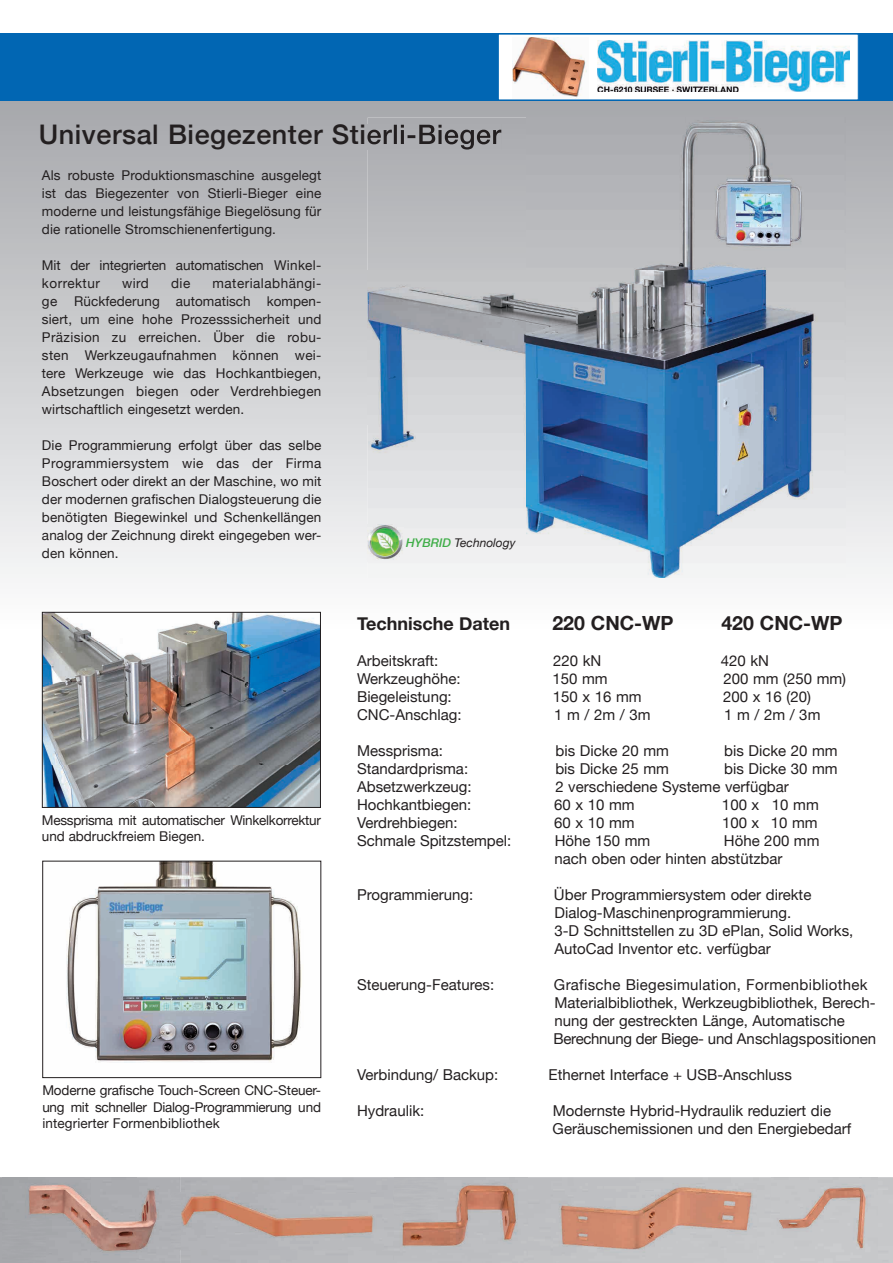
<style>
.page{position:relative;width:893px;height:1263px;background:#fff}
.page>*{position:absolute;margin:0;border:0;box-sizing:border-box;transform-origin:0 0}
.t1{font:500 27px "Helvetica Neue";letter-spacing:.02em;color:#231f20}
.t2{font:700 19.5px "Helvetica Neue";color:#231f20}
.t3{font:700 18px "Helvetica Neue";color:#231f20}
.t4{font:15px/18px "Helvetica Neue";color:#231f20}
.t5{font:13.5px/18px "Helvetica Neue";letter-spacing:.01em;color:#231f20;text-align:justify}
.t6{font:13.5px/16.5px "Helvetica Neue";letter-spacing:-.02em;color:#231f20}
.t7{font:13.5px/18px "Helvetica Neue";letter-spacing:-.01em;color:#231f20}
.t8{font:italic 12px "Helvetica Neue";color:#231f20}
.s1{font-weight:500;color:#40ae49}
</style>
<div class="page">
<svg style="left:0;top:101px;width:893px;height:541px"></svg>
<div style="left:0;top:34px;width:893px;height:67px;background:#0166b3"></div>
<img style="left:395px;top:1177px;width:132px;height:86px">
<img style="left:2px;top:1177px;width:179px;height:86px">
<img style="left:172px;top:1192px;width:212px;height:57px">
<img style="left:771px;top:1177px;width:106px;height:86px">
<img style="left:553px;top:1183px;width:204px;height:80px">
<div style="left:498px;top:34px;width:360px;height:66px;background:#fff"></div>
<img style="left:597px;top:41px;width:253px;height:51px">
<div style="left:498px;top:34px;width:361px;height:67px;border:1px solid #0166b3"></div>
<img style="left:512px;top:38px;width:75px;height:61px">
<img style="left:368px;top:118px;width:477px;height:460px">
<img style="left:368px;top:124px;width:133px;height:26px">
<img style="left:44px;top:614px;width:275px;height:192px">
<div style="left:42px;top:612px;width:279px;height:196px;border:1px solid #231f20"></div>
<img style="left:66px;top:863px;width:236px;height:200px">
<div style="left:42px;top:861px;width:279px;height:217px;border:1px solid #231f20"></div>
<img style="left:367px;top:524px;width:36px;height:37px">
<h1 class="t1" style="left:39px;top:113px;width:464px">Universal Biegezenter Stierli-Bieger</h1>
<p class="t5" style="left:42px;top:167px;width:281px">Als robuste Produktionsmaschine ausgelegt ist das Biegezenter von Stierli-Bieger eine moderne und leistungsfähige Biegelösung für die rationelle Stromschienenfertigung.</p>
<p class="t7" style="left:42px;top:257px;width:281px">Mit der integrierten automatischen Winkel&shy;korrektur</p>
<p class="t5" style="left:42px;top:275px;width:281px;text-indent:171px">materialabhängi&shy;ge Rückfederung automatisch kompen&shy;siert, um eine hohe Prozesssicherheit und Präzision zu erreichen. Über die robu&shy;sten Werkzeugaufnahmen können wei&shy;tere Werkzeuge wie das Hochkantbiegen, Absetzungen biegen oder Verdrehbiegen wirtschaftlich eingesetzt werden.</p>
<p class="t5" style="left:42px;top:437px;width:281px">Die Programmierung erfolgt über das selbe Programmiersystem wie das der Firma Boschert oder direkt an der Maschine, wo mit der modernen grafischen Dialogsteuerung die benötigten Biegewinkel und Schenkellängen analog der Zeichnung direkt eingegeben wer&shy;den können.</p>
<p class="t5" style="left:122px;top:275px;width:28px">wird</p>
<p class="t5" style="left:171px;top:275px;width:21px">die</p>
<p class="t8" style="left:406px;top:534px;width:111px"><span class="s1">HYBRID</span> Technology</p>
<p class="t6" style="left:42px;top:813px;width:280px">Messprisma mit automatischer Winkelkorrektur und abdruckfreiem Biegen.</p>
<p class="t5" style="left:42px;top:1083px;width:280px;line-height:16.5px">Moderne grafische Touch-Screen CNC-Steuer&shy;ung mit schneller Dialog-Programmierung und integrierter Formenbibliothek</p>
<p class="t3" style="left:357px;top:609px;width:155px">Technische Daten</p>
<h2 class="t2" style="left:552px;top:608px;width:123px">220 CNC-WP</h2>
<h2 class="t2" style="left:721px;top:608px;width:123px">420 CNC-WP</h2>
<p class="t4" style="left:357px;top:653px;width:83px">Arbeitskraft:</p>
<p class="t4" style="left:553px;top:653px;width:50px">220 kN</p>
<p class="t4" style="left:721px;top:653px;width:50px">420 kN</p>
<p class="t4" style="left:357px;top:671px;width:105px">Werkzeughöhe:</p>
<p class="t4" style="left:552px;top:671px;width:57px">150 mm</p>
<p class="t4" style="left:723px;top:671px;width:124px">200 mm (250 mm)</p>
<p class="t4" style="left:357px;top:689px;width:96px">Biegeleistung:</p>
<p class="t4" style="left:553px;top:689px;width:90px">150 x 16 mm</p>
<p class="t4" style="left:723px;top:689px;width:89px">200 x 16 (20)</p>
<p class="t4" style="left:357px;top:707px;width:106px">CNC-Anschlag:</p>
<p class="t4" style="left:554px;top:707px;width:98px">1 m / 2m / 3m</p>
<p class="t4" style="left:724px;top:707px;width:98px">1 m / 2m / 3m</p>
<p class="t4" style="left:357px;top:743px;width:87px">Messprisma:</p>
<p class="t4" style="left:555px;top:743px;width:115px">bis Dicke 20 mm</p>
<p class="t4" style="left:724px;top:743px;width:115px">bis Dicke 20 mm</p>
<p class="t4" style="left:357px;top:761px;width:113px">Standardprisma:</p>
<p class="t4" style="left:555px;top:761px;width:115px">bis Dicke 25 mm</p>
<p class="t4" style="left:724px;top:761px;width:115px">bis Dicke 30 mm</p>
<p class="t4" style="left:357px;top:779px;width:116px">Absetzwerkzeug:</p>
<p class="t4" style="left:555px;top:779px;width:235px">2 verschiedene Systeme verfügbar</p>
<p class="t4" style="left:357px;top:797px;width:116px">Hochkantbiegen:</p>
<p class="t4" style="left:554px;top:797px;width:82px">60 x 10 mm</p>
<p class="t4" style="left:722px;top:797px;width:98px">100 x 10 mm</p>
<p class="t4" style="left:357px;top:815px;width:102px">Verdrehbiegen:</p>
<p class="t4" style="left:554px;top:815px;width:82px">60 x 10 mm</p>
<p class="t4" style="left:722px;top:815px;width:97px">100 x 10 mm</p>
<p class="t4" style="left:357px;top:833px;width:156px">Schmale Spitzstempel:</p>
<p class="t4" style="left:555px;top:833px;width:97px">Höhe 150 mm</p>
<p class="t4" style="left:554px;top:833px;width:267px;text-indent:169px">Höhe 200 mm nach oben oder hinten abstützbar</p>
<p class="t4" style="left:357px;top:887px;width:118px">Programmierung:</p>
<p class="t4" style="left:554px;top:887px;width:301px">Über Programmiersystem oder direkte Dialog-Maschinenprogrammierung.<br>3-D Schnittstellen zu 3D ePlan, Solid Works, AutoCad Inventor etc. verfügbar</p>
<p class="t4" style="left:357px;top:977px;width:139px">Steuerung-Features:</p>
<p class="t4" style="left:553px;top:977px;width:324px">Grafische Biegesimulation, Formenbibliothek Materialbibliothek, Werkzeugbibliothek, Berech&shy;nung der gestreckten Länge, Automatische Berechnung der Biege- und Anschlagspositionen</p>
<p class="t4" style="left:357px;top:1067px;width:143px">Verbindung/ Backup:</p>
<p class="t4" style="left:548px;top:1067px;width:245px">Ethernet Interface + USB-Anschluss</p>
<p class="t4" style="left:357px;top:1103px;width:69px">Hydraulik:</p>
<p class="t4" style="left:553px;top:1103px;width:300px">Modernste Hybrid-Hydraulik reduziert die<br>Geräuschemissionen und den Energiebedarf</p>
</div>
